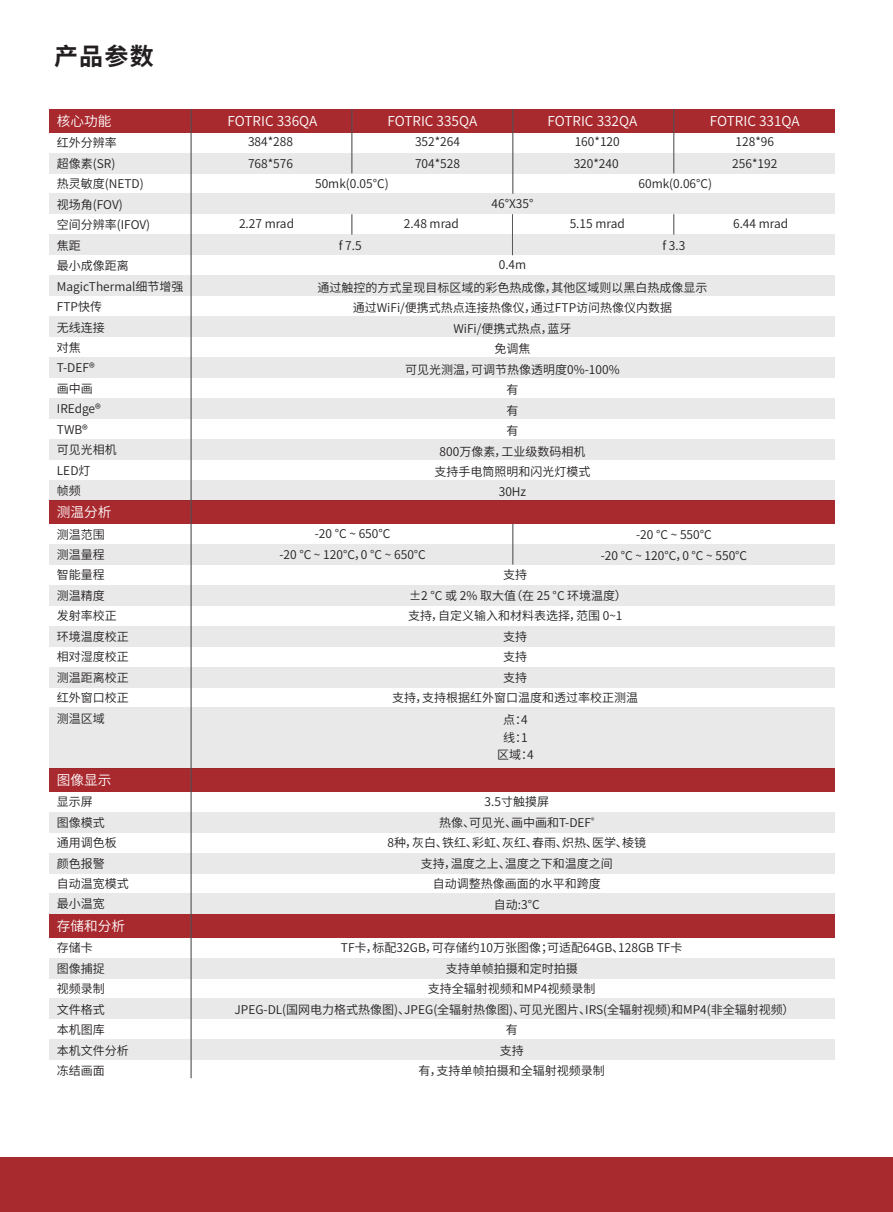
<style>
.page{position:relative;width:893px;height:1212px;background:#fff}
.page>*{position:absolute;margin:0;border:0;box-sizing:border-box;transform-origin:0 0}
.t1{font:700 24px "Source Han Sans CN";color:#231f20}
.t2{font:13.65px "Source Han Sans CN";color:#fff}
.t3{font:12px/20.4px "Source Han Sans CN";color:#231f20;text-align:center}
</style>
<div class="page">
<div style="left:0;top:1157px;width:893px;height:55px;background:#a8292e"></div>
<div style="left:49px;top:109px;width:786px;height:23px;background:#a8292e"></div>
<div style="left:49px;top:500px;width:786px;height:24px;background:#a8292e"></div>
<div style="left:49px;top:768px;width:786px;height:23px;background:#a8292e"></div>
<div style="left:49px;top:914px;width:786px;height:23px;background:#a8292e"></div>
<div style="left:49px;top:153px;width:786px;height:20px;background:#e9e9e9"></div>
<div style="left:49px;top:194px;width:786px;height:20px;background:#e9e9e9"></div>
<div style="left:49px;top:235px;width:786px;height:20px;background:#e9e9e9"></div>
<div style="left:49px;top:276px;width:786px;height:20px;background:#e9e9e9"></div>
<div style="left:49px;top:316px;width:786px;height:21px;background:#e9e9e9"></div>
<div style="left:49px;top:357px;width:786px;height:21px;background:#e9e9e9"></div>
<div style="left:49px;top:398px;width:786px;height:21px;background:#e9e9e9"></div>
<div style="left:49px;top:439px;width:786px;height:21px;background:#e9e9e9"></div>
<div style="left:49px;top:480px;width:786px;height:20px;background:#e9e9e9"></div>
<div style="left:49px;top:544px;width:786px;height:21px;background:#e9e9e9"></div>
<div style="left:49px;top:585px;width:786px;height:20px;background:#e9e9e9"></div>
<div style="left:49px;top:626px;width:786px;height:20px;background:#e9e9e9"></div>
<div style="left:49px;top:667px;width:786px;height:20px;background:#e9e9e9"></div>
<div style="left:49px;top:708px;width:786px;height:61px;background:#e9e9e9"></div>
<div style="left:49px;top:812px;width:786px;height:20px;background:#e9e9e9"></div>
<div style="left:49px;top:853px;width:786px;height:20px;background:#e9e9e9"></div>
<div style="left:49px;top:894px;width:786px;height:20px;background:#e9e9e9"></div>
<div style="left:49px;top:958px;width:786px;height:20px;background:#e9e9e9"></div>
<div style="left:49px;top:999px;width:786px;height:20px;background:#e9e9e9"></div>
<div style="left:49px;top:1040px;width:786px;height:20px;background:#e9e9e9"></div>
<hr style="left:191px;top:109px;width:1px;height:969px;background:#57585a">
<svg style="left:352px;top:214px;width:1px;height:21px"></svg>
<svg style="left:673px;top:214px;width:1px;height:21px"></svg>
<hr style="left:512px;top:214px;width:1px;height:41px;background:#57585a">
<hr style="left:512px;top:524px;width:1px;height:40px;background:#57585a">
<hr style="left:352px;top:109px;width:1px;height:64px;background:#57585a">
<hr style="left:673px;top:109px;width:1px;height:64px;background:#57585a">
<hr style="left:512px;top:109px;width:1px;height:85px;background:#57585a">
<h1 class="t1" style="left:54px;top:43px;width:101px">产品参数</h1>
<p class="t2" style="left:57px;top:113px;width:56px">核心功能</p>
<p class="t3" style="left:57px;top:133px;width:128px;text-align:left">红外分辨率<br>超像素(SR)<br>热灵敏度(NETD)<br>视场角(FOV)<br>空间分辨率(IFOV)<br>焦距<br>最小成像距离<br>MagicThermal细节增强<br>FTP快传<br>无线连接<br>对焦<br>T-DEF®<br>画中画<br>IREdge®<br>TWB®<br>可见光相机<br>LED灯<br>帧频</p>
<p class="t3" style="left:57px;top:524px;width:74px;text-align:left">测温范围<br>测温量程<br>智能量程<br>测温精度<br>发射率校正环境温度校正相对湿度校正测温距离校正红外窗口校正测温区域</p>
<p class="t2" style="left:57px;top:504px;width:56px">测温分析</p>
<p class="t2" style="left:57px;top:773px;width:56px">图像显示</p>
<p class="t3" style="left:57px;top:792px;width:74px;text-align:left">显示屏<br>图像模式<br>通用调色板颜色报警<br>自动温宽模式最小温宽</p>
<p class="t2" style="left:57px;top:919px;width:70px">存储和分析</p>
<p class="t2" style="left:227px;top:113px;width:91px">FOTRIC 336QA</p>
<p class="t2" style="left:387px;top:113px;width:91px">FOTRIC 335QA</p>
<p class="t2" style="left:547px;top:113px;width:91px">FOTRIC 332QA</p>
<p class="t2" style="left:710px;top:113px;width:91px">FOTRIC 331QA</p>
<p class="t3" style="left:248px;top:132px;width:47px">384*288</p>
<p class="t3" style="left:575px;top:132px;width:47px">160*120</p>
<p class="t3" style="left:248px;top:153px;width:47px">768*576</p>
<p class="t3" style="left:415px;top:131px;width:47px;line-height:21.5px;text-align:left">352*264<br>704*528</p>
<p class="t3" style="left:574px;top:153px;width:47px">320*240</p>
<p class="t3" style="left:732px;top:131px;width:47px;line-height:21.5px;text-align:left">128*96<br>256*192</p>
<p class="t3" style="left:315px;top:174px;width:75px">50mk(0.05°C)</p>
<p class="t3" style="left:492px;top:194px;width:43px">46°X35°</p>
<p class="t3" style="left:638px;top:174px;width:75px">60mk(0.06°C)</p>
<p class="t3" style="left:570px;top:214px;width:57px">5.15 mrad</p>
<p class="t3" style="left:733px;top:214px;width:57px">6.44 mrad</p>
<p class="t3" style="left:662px;top:235px;width:24px">f 3.3</p>
<p class="t3" style="left:239px;top:214px;width:57px">2.27 mrad</p>
<p class="t3" style="left:404px;top:214px;width:57px">2.48 mrad</p>
<p class="t3" style="left:317px;top:254px;width:392px;line-height:22.6px">0.4m<br>通过触控的方式呈现目标区域的彩色热成像，其他区域则以黑白热成像显示</p>
<p class="t3" style="left:353px;top:298px;width:321px">通过WiFi/便携式热点连接热像仪，通过FTP访问热像仪内数据<br>WiFi/便携式热点，蓝牙<br>免调焦<br>可见光测温，可调节热像透明度0%-100%<br>有<br>有<br>有<br>800万像素，工业级数码相机<br>支持手电筒照明和闪光灯模式<br>30Hz</p>
<p class="t3" style="left:339px;top:235px;width:24px">f 7.5</p>
<p class="t3" style="left:279px;top:523px;width:148px;line-height:21.5px">-20 °C ~ 650°C<br>-20 °C ~ 120°C，0 °C ~ 650°C</p>
<p class="t3" style="left:601px;top:524px;width:148px">-20 °C ~ 550°C<br>-20 °C ~ 120°C，0 °C ~ 550°C</p>
<p class="t3" style="left:392px;top:565px;width:247px">支持<br>±2 °C 或 2% 取大值（在 25 °C 环境温度）<br>支持，自定义输入和材料表选择，范围 0~1<br>支持<br>支持<br>支持<br>支持，支持根据红外窗口温度和透过率校正测温</p>
<p class="t3" style="left:497px;top:711px;width:38px;line-height:17.4px">点：4线：1区域：4</p>
<p class="t3" style="left:387px;top:792px;width:260px">3.5寸触摸屏<br>热像、可见光、画中画和T-DEF<sup>®<br></sup>8种，灰白、铁红、彩虹、灰红、春雨、炽热、医学、棱镜支持，温度之上、温度之下和温度之间<br>自动调整热像画面的水平和跨度<br>自动:3°C</p>
<p class="t3" style="left:57px;top:938px;width:73px;text-align:left">存储卡<br>图像捕捉<br>视频录制<br>文件格式<br>本机图库<br>本机文件分析冻结画面</p>
<p class="t3" style="left:234px;top:938px;width:561px">TF卡，标配32GB，可存储约10万张图像；可适配64GB、128GB TF卡<br>支持单帧拍摄和定时拍摄<br>支持全辐射视频和MP4视频录制<br>JPEG-DL(国网电力格式热像图)、JPEG(全辐射热像图)、可见光图片、IRS(全辐射视频)和MP4(非全辐射视频）有<br>支持<br>有，支持单帧拍摄和全辐射视频录制</p>
</div>
